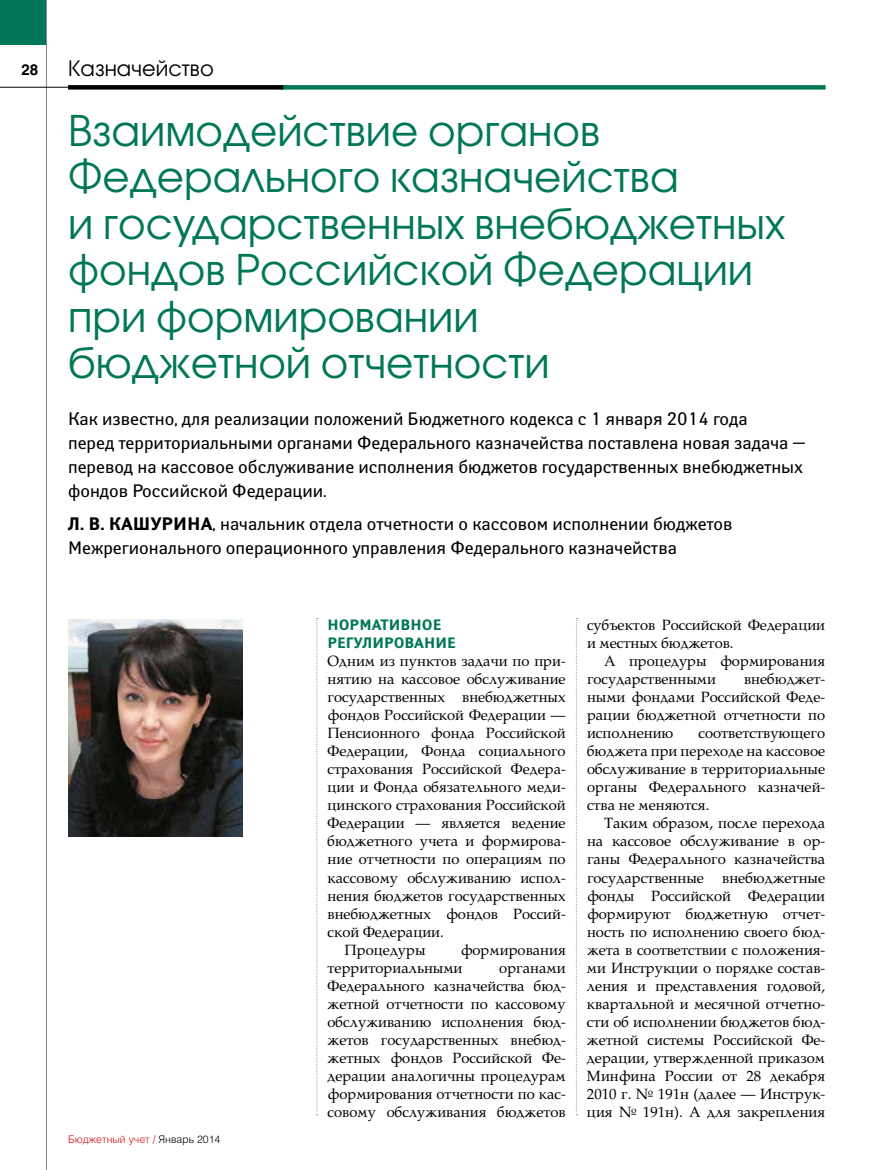
<style>
.page{position:relative;width:872px;height:1170px;background:#fff}
.page>*{position:absolute;margin:0;border:0;box-sizing:border-box;transform-origin:0 0}
.t1{font:42px/46.5px "Avant Garde Gothic C";color:#007757}
.t2{font:21px "Avant Garde Gothic C";color:#000}
.t3{font:18px/24px "Yanus C";color:#000}
.t4{font:700 18px "Yanus C";color:#000}
.t5{font:700 15px/18px "Yanus C";color:#007757}
.t6{font:700 15px "Helios C";color:#000}
.t7{font:14.25px/18px "Palladium";color:#000;text-align:justify}
.t8{font:10.5px "Helios Light C";color:#d40f14}
.s1{font-weight:700}
.s2{color:#000}
</style>
<div class="page">
<div style="left:0;top:0;width:47px;height:45px;background:#007757"></div>
<hr style="left:46px;top:0;width:1px;height:1169px;background:#878786">
<div style="left:281px;top:85px;width:544px;height:5px;background:#007757"></div>
<div style="left:68px;top:85px;width:215px;height:5px;background:#000"></div>
<hr style="left:0;top:87px;width:68px;height:1px;background:#000">
<img style="left:68px;top:619px;width:174px;height:217px">
<svg style="left:316px;top:618px;width:2px;height:497px"></svg>
<svg style="left:576px;top:618px;width:1px;height:497px"></svg>
<p class="t6" style="left:21px;top:61px;width:18px">28</p>
<h2 class="t2" style="left:68px;top:56px;width:147px">Казначейство</h2>
<h1 class="t1" style="left:68px;top:107px;width:719px">Взаимодействие органов<br>Федерального казначейства<br>и государственных внебюджетных фондов Российской Федерации при формировании<br>бюджетной отчетности</h1>
<p class="t3" style="left:68px;top:407px;width:739px">Как известно, для реализации положений Бюджетного кодекса с 1 января 2014 года<br>перед территориальными органами Федерального казначейства поставлена новая задача — перевод на кассовое обслуживание исполнения бюджетов государственных внебюджетных фондов Российской Федерации.</p>
<p class="t4" style="left:68px;top:513px;width:96px">Л. В. КАШУРИ</p>
<p class="t3" style="left:68px;top:511px;width:666px;text-indent:119px"><span class="s1">НА</span>, начальник отдела отчетности о кассовом исполнении бюджетов<br>Межрегионального операционного управления Федерального казначейства</p>
<p class="t8" style="left:68px;top:1132px;width:154px">Бюджетный учет / <span class="s2">Январь 2014</span></p>
<p class="t5" style="left:327px;top:616px;width:130px">Нормативное регулирован ие</p>
<p class="t7" style="left:327px;top:652px;width:240px">Одним из пунктов задачи по при-</p>
<p class="t7" style="left:327px;top:670px;width:240px">нятию на кассовое обслуживание</p>
<p class="t7" style="left:327px;top:688px;width:240px">государственных внебюджетных</p>
<p class="t7" style="left:327px;top:706px;width:240px">фондов Российской Федерации —</p>
<p class="t7" style="left:327px;top:724px;width:240px">Пенсионного фонда Российской</p>
<p class="t7" style="left:327px;top:742px;width:240px">Федерации, Фонда социального</p>
<p class="t7" style="left:327px;top:760px;width:240px">страхования Российской Федера-</p>
<p class="t7" style="left:327px;top:778px;width:240px">ции и Фонда обязательного меди-</p>
<p class="t7" style="left:327px;top:796px;width:240px">цинского страхования Российской</p>
<p class="t7" style="left:327px;top:814px;width:240px">Федерации — является ведение</p>
<p class="t7" style="left:327px;top:832px;width:240px">бюджетного учета и формирова-</p>
<p class="t7" style="left:327px;top:850px;width:240px">ние отчетности по операциям по</p>
<p class="t7" style="left:327px;top:868px;width:240px">кассовому обслуживанию испол-</p>
<p class="t7" style="left:327px;top:886px;width:240px">нения бюджетов государственных</p>
<p class="t7" style="left:327px;top:904px;width:240px">внебюджетных фондов Россий-</p>
<p class="t7" style="left:327px;top:922px;width:118px">ской Федерации.</p>
<p class="t7" style="left:344px;top:940px;width:83px">Процедуры</p>
<p class="t7" style="left:327px;top:940px;width:240px;text-indent:133px">формирования территориальными</p>
<p class="t7" style="left:327px;top:958px;width:240px;text-indent:172px">органами Федерального казначейства бюд&shy;жетной отчетности по кассовому обслуживанию исполнения бюд&shy;жетов государственных внебюд&shy;жетных фондов Российской Фе&shy;дерации аналогичны процедурам формирования отчетности по кас&shy;совому обслуживания бюджетов</p>
<p class="t7" style="left:587px;top:616px;width:240px">субъектов Российской Федерации и местных бюджетов.</p>
<p class="t7" style="left:587px;top:652px;width:240px;text-indent:17px">А процедуры формирования государственными</p>
<p class="t7" style="left:587px;top:670px;width:240px;text-indent:157px">внебюджет&shy;ными фондами Российской Феде&shy;рации бюджетной отчетности по исполнению</p>
<p class="t7" style="left:587px;top:724px;width:240px;text-indent:111px">соответствующего бюджета при переходе на кассовое обслуживание в территориальные органы Федерального казначей&shy;ства не меняются.</p>
<p class="t7" style="left:587px;top:814px;width:240px;text-indent:17px">Таким образом, после перехода на кассовое обслуживание в ор&shy;ганы Федерального казначейства государственные</p>
<p class="t7" style="left:587px;top:868px;width:240px;text-indent:135px">внебюджетные фонды Российской Федерации формируют бюджетную отчет&shy;ность по исполнению своего бюд&shy;жета в соответствии с положения&shy;ми Инструкции о порядке состав&shy;ления и представления годовой, квартальной и месячной отчетно&shy;сти об исполнении бюджетов бюд&shy;жетной системы Российской Фе&shy;дерации, утвержденной приказом Минфина России от 28 декабря 2010 г. № 191н (далее — Инструк&shy;ция № 191н). А для закрепления</p>
</div>
